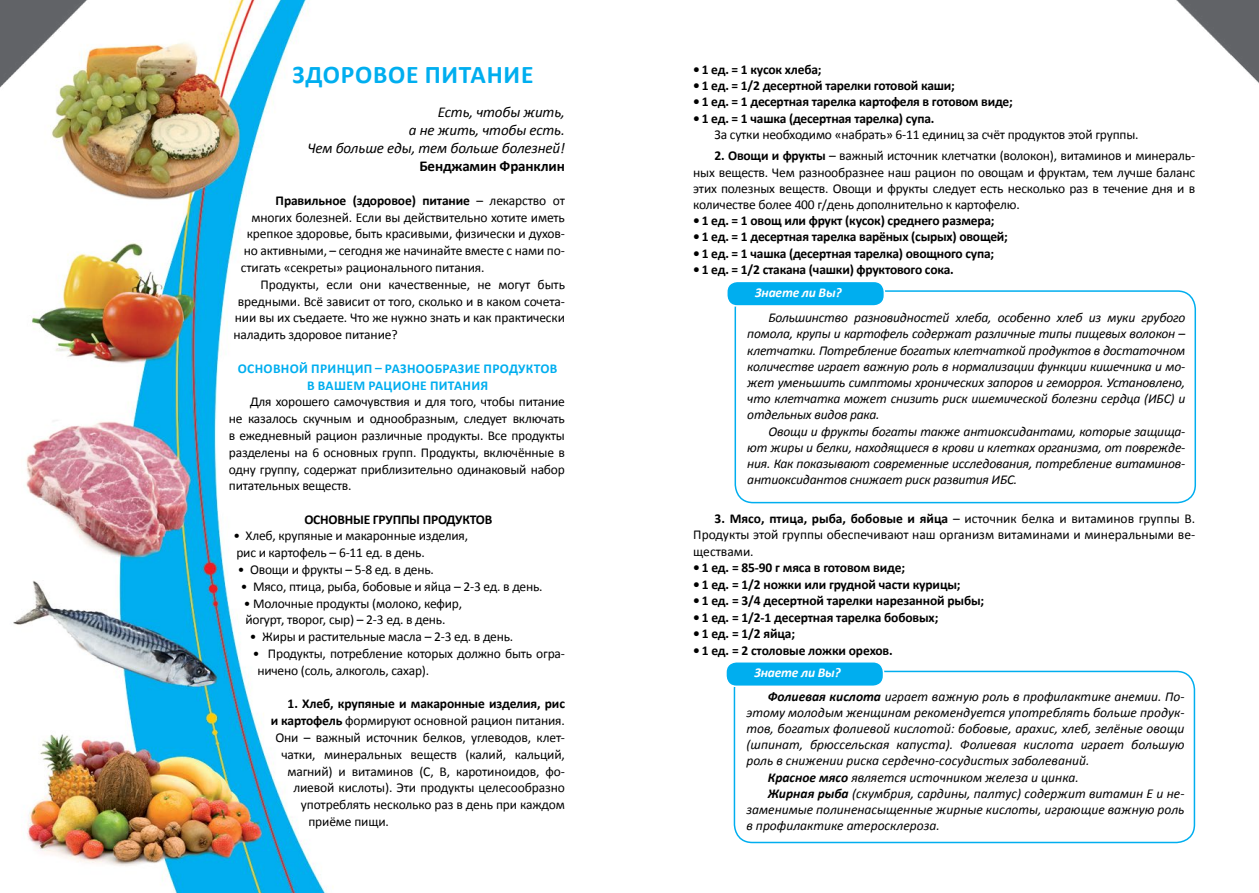
<style>
.page{position:relative;width:1259px;height:893px;background:#fff}
.page>*{position:absolute;margin:0;border:0;box-sizing:border-box;transform-origin:0 0}
.t1{font:700 25.5px "Calibri";letter-spacing:.03em;color:#00aeef}
.t2{font:italic 15px "Calibri";letter-spacing:-.01em;color:#000}
.t3{font:700 15px "Calibri";letter-spacing:-.01em;color:#000}
.t4{font:13.5px/16.8px "Calibri";letter-spacing:-.01em;color:#000;text-align:justify}
.t5{font:italic 13.5px/16.2px "Calibri";color:#000;text-align:justify}
.t6{font:700 13.5px "Calibri";letter-spacing:-.015em;color:#000}
.t7{font:700 13.5px "Calibri";letter-spacing:.025em;color:#00aeef}
.t8{font:italic 700 13.5px "Calibri";letter-spacing:-.015em;color:#fff}
.s1{font-weight:400}
.s2{font-weight:700}
</style>
<div class="page">
<img style="left:13px;top:114px;width:320px;height:779px">
<div style="left:734px;top:290px;width:462px;height:213px;border:2px solid #00aeef;border-radius:18px"></div>
<div style="left:727px;top:281px;width:157px;height:25px;background:#00aeef;border-radius:10px"></div>
<div style="left:726px;top:281px;width:159px;height:26px;border:2px solid #fff;border-radius:10px"></div>
<div style="left:733px;top:671px;width:462px;height:172px;border:2px solid #00aeef;border-radius:18px"></div>
<div style="left:726px;top:662px;width:157px;height:24px;background:#00aeef;border-radius:10px"></div>
<div style="left:725px;top:661px;width:159px;height:26px;border:2px solid #fff;border-radius:10px"></div>
<img style="left:0;top:0;width:1259px;height:114px">
<p class="t1" style="left:292px;top:58px;width:243px">ЗДОРОВОЕ ПИТАНИЕ</p>
<p class="t2" style="left:438px;top:102px;width:128px">Есть, чтобы жить,</p>
<p class="t2" style="left:409px;top:120px;width:157px">а не жить, чтобы есть.</p>
<p class="t2" style="left:307px;top:138px;width:259px">Чем больше еды, тем больше болезней!</p>
<p class="t3" style="left:419px;top:157px;width:147px">Бенджамин Франклин</p>
<p class="t6" style="left:276px;top:192px;width:291px">Правильное (здоровое) питание <span class="s1">– лекарство от</span></p>
<p class="t4" style="left:251px;top:209px;width:315px">многих болезней. Если вы действительно хотите иметь</p>
<p class="t4" style="left:247px;top:225px;width:319px">крепкое здоровье, быть красивыми, физически и духов-</p>
<p class="t4" style="left:244px;top:242px;width:322px">но активными, – сегодня же начинайте вместе с нами по-</p>
<p class="t4" style="left:241px;top:259px;width:245px">стигать «секреты» рационального питания.</p>
<p class="t4" style="left:261px;top:276px;width:306px">Продукты, если они качественные, не могут быть</p>
<p class="t4" style="left:238px;top:293px;width:328px">вредными. Всё зависит от того, сколько и в каком сочета-</p>
<p class="t4" style="left:235px;top:309px;width:332px">нии вы их съедаете. Что же нужно знать и как практически</p>
<p class="t4" style="left:233px;top:326px;width:166px">наладить здоровое питание?</p>
<p class="t7" style="left:238px;top:360px;width:321px">ОСНОВНОЙ ПРИНЦИП – РАЗНООБРАЗИЕ ПРОДУКТОВ</p>
<p class="t7" style="left:307px;top:376px;width:183px">В ВАШЕМ РАЦИОНЕ ПИТАНИЯ</p>
<p class="t4" style="left:229px;top:393px;width:338px;text-indent:21px">Для хорошего самочувствия и для того, чтобы питание не казалось скучным и однообразным, следует включать в ежедневный рацион различные продукты. Все продукты разделены на 6 основных групп. Продукты, включённые в одну группу, содержат приблизительно одинаковый набор питательных веществ.</p>
<p class="t6" style="left:304px;top:510px;width:189px">ОСНОВНЫЕ ГРУППЫ ПРОДУКТОВ</p>
<p class="t4" style="left:233px;top:528px;width:236px">• Хлеб, крупяные и макаронные изделия,</p>
<p class="t4" style="left:236px;top:544px;width:190px">рис и картофель – 6-11 ед. в день.</p>
<p class="t4" style="left:238px;top:561px;width:198px">• Овощи и фрукты – 5-8 ед. в день.</p>
<p class="t4" style="left:241px;top:578px;width:303px">• Мясо, птица, рыба, бобовые и яйца – 2-3 ед. в день.</p>
<p class="t4" style="left:244px;top:595px;width:220px">• Молочные продукты (молоко, кефир,</p>
<p class="t4" style="left:245px;top:612px;width:202px">йогурт, творог, сыр) – 2-3 ед. в день.</p>
<p class="t4" style="left:250px;top:628px;width:265px">• Жиры и растительные масла – 2-3 ед. в день.</p>
<p class="t4" style="left:257px;top:645px;width:309px;text-indent:-4px">• Продукты, потребление которых должно быть огра&shy;ничено (соль, алкоголь, сахар).</p>
<p class="t6" style="left:288px;top:695px;width:279px">1. Хлеб, крупяные и макаронные изделия, рис</p>
<p class="t4" style="left:271px;top:712px;width:295px"><span class="s2">и картофель</span> формируют основной рацион питания.</p>
<p class="t4" style="left:275px;top:729px;width:291px">Они – важный источник белков, углеводов, клет-</p>
<p class="t4" style="left:281px;top:746px;width:285px">чатки, минеральных веществ (калий, кальций,</p>
<p class="t4" style="left:287px;top:763px;width:279px">магний) и витаминов (С, В, каротиноидов, фо-</p>
<p class="t4" style="left:293px;top:780px;width:273px">лиевой кислоты). Эти продукты целесообразно</p>
<p class="t4" style="left:301px;top:796px;width:265px">употреблять несколько раз в день при каждом</p>
<p class="t4" style="left:308px;top:813px;width:82px">приёме пищи.</p>
<p class="t6" style="left:693px;top:61px;width:130px">• 1 ед. = 1 кусок хлеба;</p>
<p class="t6" style="left:693px;top:77px;width:263px">• 1 ед. = 1/2 десертной тарелки готовой каши;</p>
<p class="t6" style="left:693px;top:93px;width:321px">• 1 ед. = 1 десертная тарелка картофеля в готовом виде;</p>
<p class="t6" style="left:693px;top:109px;width:243px">• 1 ед. = 1 чашка (десертная тарелка) супа.</p>
<p class="t4" style="left:714px;top:126px;width:425px">За сутки необходимо «набрать» 6-11 единиц за счёт продуктов этой группы.</p>
<p class="t4" style="left:693px;top:148px;width:503px;line-height:16.2px;text-indent:21px"><span class="s2">2. Овощи и фрукты</span> – важный источник клетчатки (волокон), витаминов и минераль&shy;ных веществ. Чем разнообразнее наш рацион по овощам и фруктам, тем лучше баланс этих полезных веществ. Овощи и фрукты следует есть несколько раз в течение дня и в количестве более 400 г/день дополнительно к картофелю.</p>
<p class="t6" style="left:693px;top:212px;width:303px">• 1 ед. = 1 овощ или фрукт (кусок) среднего размера;</p>
<p class="t6" style="left:693px;top:228px;width:316px">• 1 ед. = 1 десертная тарелка варёных (сырых) овощей;</p>
<p class="t6" style="left:693px;top:244px;width:302px">• 1 ед. = 1 чашка (десертная тарелка) овощного супа;</p>
<p class="t6" style="left:693px;top:261px;width:262px">• 1 ед. = 1/2 стакана (чашки) фруктового сока.</p>
<p class="t8" style="left:755px;top:284px;width:88px">Знаете ли Вы?</p>
<p class="t5" style="left:747px;top:309px;width:439px;text-indent:21px">Большинство разновидностей хлеба, особенно хлеб из муки грубого помола, крупы и картофель содержат различные типы пищевых волокон – клетчатки. Потребление богатых клетчаткой продуктов в достаточном количестве играет важную роль в нормализации функции кишечника и мо&shy;жет уменьшить симптомы хронических запоров и геморроя. Установлено, что клетчатка может снизить риск ишемической болезни сердца (ИБС) и отдельных видов рака.</p>
<p class="t5" style="left:747px;top:423px;width:439px;text-indent:21px">Овощи и фрукты богаты также антиоксидантами, которые защища&shy;ют жиры и белки, находящиеся в крови и клетках организма, от поврежде&shy;ния. Как показывают современные исследования, потребление витаминов&shy;антиоксидантов снижает риск развития ИБС.</p>
<p class="t4" style="left:693px;top:510px;width:503px;text-indent:21px"><span class="s2">3. Мясо, птица, рыба, бобовые и яйца</span> – источник белка и витаминов группы В.<br>Продукты этой группы обеспечивают наш организм витаминами и минеральными ве&shy;ществами.</p>
<p class="t6" style="left:693px;top:559px;width:213px">• 1 ед. = 85-90 г мяса в готовом виде;</p>
<p class="t6" style="left:693px;top:576px;width:269px">• 1 ед. = 1/2 ножки или грудной части курицы;</p>
<p class="t6" style="left:693px;top:592px;width:292px">• 1 ед. = 3/4 десертной тарелки нарезанной рыбы;</p>
<p class="t6" style="left:693px;top:609px;width:247px">• 1 ед. = 1/2-1 десертная тарелка бобовых;</p>
<p class="t6" style="left:693px;top:625px;width:103px">• 1 ед. = 1/2 яйца;</p>
<p class="t6" style="left:693px;top:642px;width:201px">• 1 ед. = 2 столовые ложки орехов.</p>
<p class="t8" style="left:754px;top:664px;width:88px">Знаете ли Вы?</p>
<p class="t5" style="left:746px;top:687px;width:439px;text-indent:21px"><span class="s2">Фолиевая кислота</span> играет важную роль в профилактике анемии. По&shy;этому молодым женщинам рекомендуется употреблять больше продук&shy;тов, богатых фолиевой кислотой: бобовые, арахис, хлеб, зелёные овощи (шпинат, брюссельская капуста). Фолиевая кислота играет большую роль в снижении риска сердечно-сосудистых заболеваний.</p>
<p class="t5" style="left:767px;top:768px;width:312px"><span class="s2">Красное мясо</span> является источником железа и цинка.</p>
<p class="t5" style="left:746px;top:785px;width:439px;text-indent:21px"><span class="s2">Жирная рыба</span> (скумбрия, сардины, палтус) содержит витамин Е и не&shy;заменимые полиненасыщенные жирные кислоты, играющие важную роль в профилактике атеросклероза.</p>
</div>
